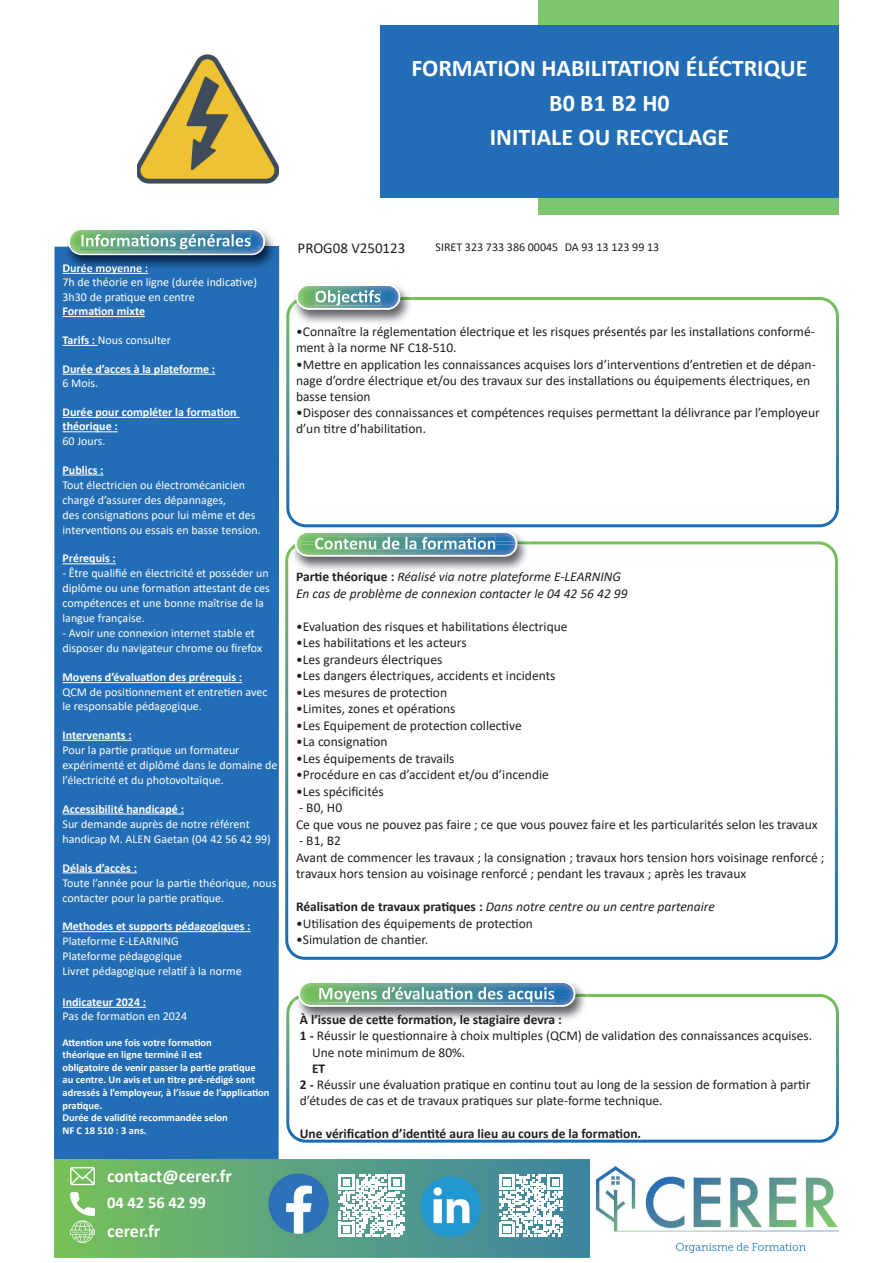
<style>
.page{position:relative;width:893px;height:1263px;background:#fff}
.page>*{position:absolute;margin:0;border:0;box-sizing:border-box;transform-origin:0 0}
.t1{font:700 24px/34.5px "Calibri";color:#fff;text-align:center}
.t2{font:700 18px "Calibri";color:#fff}
.t3{font:700 16.5px "Calibri";color:#fff}
.t4{font:15px "Calibri";color:#231f20}
.t5{font:13.5px/16.2px "Calibri";color:#231f20}
.t6{font:italic 13.5px/16.5px "Calibri";color:#231f20}
.t7{font:700 13.5px "Calibri";color:#231f20}
.t8{font:12px/15px "Calibri";color:#fff}
.t9{font:700 12px/14.4px "Calibri";color:#fff}
.t10{font:12px "Calibri";color:#231f20}
.t11{font:700 10.5px/12.6px "Calibri";color:#fff}
.s1{font-weight:700}
.s2{font-weight:700;font-style:normal}
</style>
<div class="page">
<svg style="left:285px;top:541px;width:553px;height:419px"></svg>
<div style="left:54px;top:246px;width:225px;height:913px;background:#226db6"></div>
<hr style="left:63px;top:273px;width:85px;height:1px;background:#fff">
<hr style="left:63px;top:316px;width:82px;height:1px;background:#fff">
<hr style="left:63px;top:345px;width:35px;height:1px;background:#fff">
<hr style="left:63px;top:374px;width:152px;height:1px;background:#fff">
<hr style="left:63px;top:417px;width:176px;height:1px;background:#fff">
<hr style="left:63px;top:431px;width:55px;height:1px;background:#fff">
<hr style="left:63px;top:475px;width:40px;height:1px;background:#fff">
<hr style="left:63px;top:563px;width:53px;height:1px;background:#fff">
<hr style="left:63px;top:682px;width:179px;height:1px;background:#fff">
<hr style="left:63px;top:740px;width:69px;height:1px;background:#fff">
<hr style="left:63px;top:814px;width:121px;height:1px;background:#fff">
<hr style="left:63px;top:872px;width:74px;height:1px;background:#fff">
<hr style="left:63px;top:931px;width:188px;height:1px;background:#fff">
<hr style="left:63px;top:1007px;width:83px;height:1px;background:#fff">
<svg style="left:286px;top:297px;width:553px;height:230px"></svg>
<svg style="left:286px;top:994px;width:553px;height:149px"></svg>
<img style="left:292px;top:287px;width:120px;height:38px">
<img style="left:292px;top:297px;width:120px;height:10px">
<img style="left:296px;top:285px;width:104px;height:25px">
<img style="left:296px;top:297px;width:104px;height:5px">
<img style="left:291px;top:534px;width:239px;height:38px">
<img style="left:291px;top:541px;width:239px;height:10px">
<img style="left:297px;top:572px;width:97px;height:1px">
<img style="left:398px;top:572px;width:132px;height:1px">
<img style="left:295px;top:532px;width:222px;height:24px">
<img style="left:295px;top:541px;width:222px;height:6px">
<img style="left:294px;top:984px;width:294px;height:38px">
<img style="left:294px;top:994px;width:294px;height:7px">
<img style="left:298px;top:982px;width:277px;height:24px">
<img style="left:298px;top:994px;width:277px;height:4px">
<svg style="left:54px;top:1159px;width:536px;height:99px;background:#5fa67a"></svg>
<img style="left:596px;top:1166px;width:243px;height:86px">
<img style="left:71px;top:1164px;width:23px;height:24px">
<img style="left:71px;top:1192px;width:23px;height:23px">
<img style="left:71px;top:1220px;width:23px;height:23px">
<img style="left:414px;top:1168px;width:78px;height:77px">
<svg style="left:338px;top:1175px;width:67px;height:62px"></svg>
<svg style="left:499px;top:1175px;width:64px;height:62px"></svg>
<img style="left:268px;top:1174px;width:60px;height:60px">
<img style="left:64px;top:232px;width:213px;height:39px">
<img style="left:64px;top:264px;width:83px;height:7px">
<img style="left:68px;top:229px;width:197px;height:26px">
<div style="left:538px;top:0;width:301px;height:215px;background:#7ec570"></div>
<div style="left:380px;top:25px;width:459px;height:173px;background:#226db6"></div>
<img style="left:137px;top:54px;width:141px;height:130px">
<h1 class="t1" style="left:411px;top:51px;width:398px">FORMATION HABILITATION ÉLÉCTRIQUE<br>B0 B1 B2 H0<br>INITIALE OU RECYCLAGE</h1>
<p class="t9" style="left:63px;top:261px;width:87px">Durée moyenne :</p>
<p class="t8" style="left:63px;top:275px;width:196px;line-height:14.4px">7h de théorie en ligne (durée indicative)<br>3h30 de pratique en centre</p>
<p class="t9" style="left:63px;top:304px;width:84px">Formation mixte</p>
<p class="t8" style="left:63px;top:332px;width:110px"><span class="s1">Tarifs :</span> Nous consulter</p>
<p class="t9" style="left:63px;top:361px;width:154px">Durée d’acces à la plateforme :</p>
<p class="t8" style="left:63px;top:375px;width:37px">6 Mois.</p>
<p class="t9" style="left:63px;top:405px;width:176px">Durée pour compléter la formation théorique :</p>
<p class="t8" style="left:63px;top:433px;width:45px">60 Jours.</p>
<p class="t9" style="left:63px;top:462px;width:43px">Publics :</p>
<p class="t8" style="left:63px;top:477px;width:200px">Tout électricien ou électromécanicien chargé d’assurer des dépannages,<br>des consignations pour lui même et des interventions ou essais en basse tension.</p>
<p class="t9" style="left:63px;top:551px;width:55px">Prérequis :</p>
<p class="t8" style="left:63px;top:566px;width:209px">- Être qualifié en électricité et posséder un diplôme ou une formation attestant de ces compétences et une bonne maîtrise de la langue française.</p>
<p class="t8" style="left:63px;top:626px;width:201px">- Avoir une connexion internet stable et disposer du navigateur chrome ou firefox</p>
<p class="t9" style="left:63px;top:670px;width:181px">Moyens d’évaluation des prérequis :</p>
<p class="t8" style="left:63px;top:684px;width:206px;line-height:14.4px">QCM de positionnement et entretien avec le responsable pédagogique.</p>
<p class="t9" style="left:63px;top:727px;width:71px">Intervenants :</p>
<p class="t8" style="left:63px;top:742px;width:216px">Pour la partie pratique un formateur expérimenté et diplômé dans le domaine de l’électricité et du photovoltaïque.</p>
<p class="t9" style="left:63px;top:801px;width:123px">Accessibilité handicapé :</p>
<p class="t8" style="left:63px;top:816px;width:210px">Sur demande auprès de notre référent handicap M. ALEN Gaetan (04 42 56 42 99)</p>
<p class="t9" style="left:63px;top:860px;width:76px">Délais d’accès :</p>
<p class="t8" style="left:63px;top:875px;width:215px">Toute l’année pour la partie théorique, nous contacter pour la partie pratique.</p>
<p class="t9" style="left:63px;top:919px;width:190px">Methodes et supports pédagogiques :</p>
<p class="t8" style="left:63px;top:933px;width:181px">Plateforme E-LEARNING<br>Plateforme pédagogique<br>Livret pédagogique relatif à la norme</p>
<p class="t9" style="left:63px;top:994px;width:85px">Indicateur 2024 :</p>
<p class="t8" style="left:63px;top:1008px;width:126px">Pas de formation en 2024</p>
<p class="t11" style="left:63px;top:1035px;width:209px">Attention une fois votre formation<br>théorique en ligne terminé il est<br>obligatoire de venir passer la partie pratique<br>au centre. Un avis et un titre pré-rédigé sont adressés à l’employeur, à l’issue de l’application pratique.<br>Durée de validité recommandée selon<br>NF C 18 510 : 3 ans.</p>
<h2 class="t2" style="left:107px;top:1163px;width:126px">contact@cerer.fr</h2>
<p class="t3" style="left:107px;top:1191px;width:100px">04 42 56 42 99</p>
<h2 class="t2" style="left:107px;top:1218px;width:55px">cerer.fr</h2>
<p class="t4" style="left:298px;top:238px;width:109px">PROG08 V250123</p>
<p class="t10" style="left:435px;top:238px;width:225px">SIRET 323 733 386 00045 DA 93 13 123 99 13</p>
<p class="t5" style="left:296px;top:323px;width:520px">•Connaître la réglementation électrique et les risques présentés par les installations conformé&shy;ment à la norme NF C18-510.</p>
<p class="t5" style="left:296px;top:356px;width:521px">•Mettre en application les connaissances acquises lors d’interventions d’entretien et de dépan&shy;nage d’ordre électrique et/ou des travaux sur des installations ou équipements électriques, en basse tension</p>
<p class="t5" style="left:296px;top:404px;width:525px">•Disposer des connaissances et compétences requises permettant la délivrance par l’employeur d’un titre d’habilitation.</p>
<p class="t6" style="left:296px;top:568px;width:333px"><span class="s2">Partie théorique :</span> Réalisé via notre plateforme E-LEARNING<br>En cas de problème de connexion contacter le 04 42 56 42 99</p>
<p class="t5" style="left:296px;top:618px;width:273px">•Evaluation des risques et habilitations électrique</p>
<p class="t5" style="left:296px;top:634px;width:172px">•Les habilitations et les acteurs</p>
<p class="t5" style="left:296px;top:651px;width:148px">•Les grandeurs électriques</p>
<p class="t5" style="left:296px;top:667px;width:261px">•Les dangers électriques, accidents et incidents</p>
<p class="t5" style="left:296px;top:684px;width:152px">•Les mesures de protection</p>
<p class="t5" style="left:296px;top:700px;width:161px">•Limites, zones et opérations</p>
<p class="t5" style="left:296px;top:717px;width:227px">•Les Equipement de protection collective</p>
<p class="t5" style="left:296px;top:733px;width:93px">•La consignation</p>
<p class="t5" style="left:296px;top:750px;width:160px">•Les équipements de travails</p>
<p class="t5" style="left:296px;top:766px;width:254px">•Procédure en cas d’accident et/ou d’incendie</p>
<p class="t5" style="left:296px;top:783px;width:89px">•Les spécificités</p>
<p class="t5" style="left:296px;top:799px;width:523px">- B0, H0<br>Ce que vous ne pouvez pas faire ; ce que vous pouvez faire et les particularités selon les travaux</p>
<p class="t5" style="left:296px;top:832px;width:530px">- B1, B2<br>Avant de commencer les travaux ; la consignation ; travaux hors tension hors voisinage renforcé ; travaux hors tension au voisinage renforcé ; pendant les travaux ; après les travaux</p>
<p class="t6" style="left:296px;top:898px;width:420px"><span class="s2">Réalisation de travaux pratiques :</span> Dans notre centre ou un centre partenaire</p>
<p class="t5" style="left:296px;top:915px;width:238px">•Utilisation des équipements de protection</p>
<p class="t5" style="left:296px;top:931px;width:134px">•Simulation de chantier.</p>
<p class="t7" style="left:300px;top:1010px;width:263px">À l’issue de cette formation, le stagiaire devra :</p>
<p class="t5" style="left:300px;top:1027px;width:514px"><span class="s1">1 -</span> Réussir le questionnaire à choix multiples (QCM) de validation des connaissances acquises.</p>
<p class="t5" style="left:312px;top:1043px;width:155px">Une note minimum de 80%.</p>
<p class="t5" style="left:300px;top:1060px;width:512px;text-indent:12px"><span class="s1">ET<br>2 -</span> Réussir une évaluation pratique en continu tout au long de la session de formation à partir d’études de cas et de travaux pratiques sur plate-forme technique.</p>
<p class="t7" style="left:300px;top:1123px;width:343px">Une vérification d’identité aura lieu au cours de la formation.</p>
</div>
